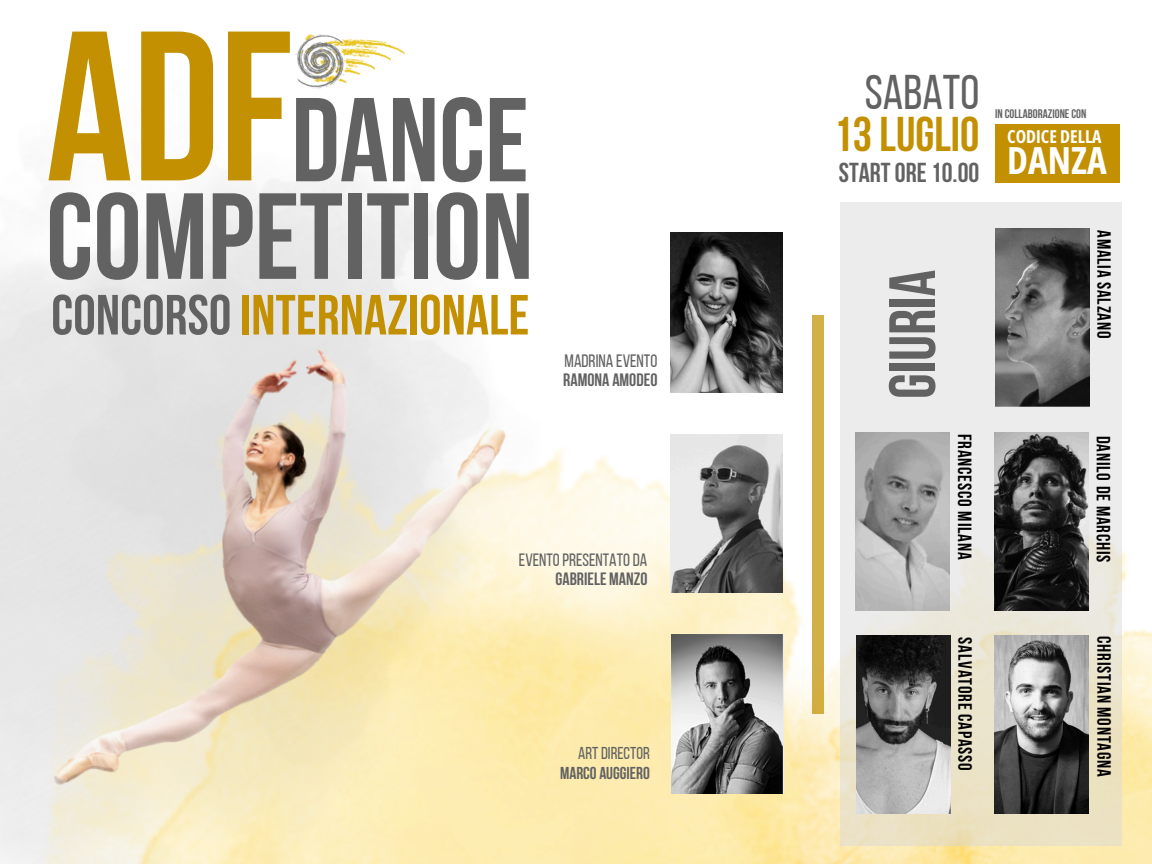
<style>
.page{position:relative;width:1152px;height:864px;background:#fff}
.page>*{position:absolute;margin:0;border:0;box-sizing:border-box;transform-origin:0 0}
.t1{font:700 212.7px "Bebas Neue";color:#c29000}
.t2{font:700 122.25px "Bebas Neue";color:#626262}
.t3{font:700 119.1px "Bebas Neue";color:#626262}
.t4{font:700 65.25px "Bebas Neue";color:#626262}
.t5{font:700 56.55px "Bebas Neue";letter-spacing:.005em;color:#c29000}
.t6{font:700 48.6px/42.9px "Bebas Neue";color:#c29000;text-align:right}
.t7{font:700 37.35px "Open Sans Condensed";color:#fff}
.t8{font:700 27.3px "Bebas Neue";color:#626262}
.t9{font:700 19.05px "Bebas Neue";letter-spacing:.04em;color:#000}
.t10{font:700 18.9px "Bebas Neue";letter-spacing:.04em;color:#000}
.t11{font:17.85px "Bebas Neue";color:#626262}
.t12{font:700 17.85px "Bebas Neue";color:#626262}
.t13{font:700 17.85px "Open Sans Condensed";color:#fff}
.t14{font:700 17.25px "Bebas Neue";color:#626262}
.t15{font:17.25px "Bebas Neue";color:#626262}
.t16{font:700 12.45px "Bebas Neue";color:#626262}
.s1{color:#626262}
.s2{font-weight:400;color:#626262}
</style>
<div class="page">
<img style="left:0;top:169px;width:694px;height:191px">
<img style="left:0;top:360px;width:1121px;height:504px">
<img style="left:295px;top:34px;width:110px;height:55px">
<img style="left:27px;top:295px;width:533px;height:526px">
<svg style="left:840px;top:202px;width:282px;height:644px;background:#e9e7df"></svg>
<img style="left:856px;top:432px;width:94px;height:178px">
<img style="left:995px;top:432px;width:94px;height:178px">
<img style="left:995px;top:228px;width:94px;height:178px">
<img style="left:856px;top:635px;width:94px;height:179px">
<img style="left:994px;top:635px;width:94px;height:179px">
<img style="left:671px;top:635px;width:113px;height:158px">
<img style="left:670px;top:434px;width:113px;height:159px">
<div style="left:813px;top:315px;width:11px;height:399px;background:#d3af48"></div>
<img style="left:670px;top:233px;width:113px;height:160px">
<div style="left:995px;top:124px;width:125px;height:59px;background:#c29000"></div>
<p class="t1" style="left:46px;top:21px;width:248px">ADF</p>
<h1 class="t3" style="left:291px;top:92px;width:239px">DANCE</h1>
<p class="t2" style="left:46px;top:187px;width:489px">COMPETITION</p>
<p class="t5" style="left:51px;top:292px;width:479px"><span class="s1">CONCORSO</span> INTERNAZIONALE</p>
<h3 class="t11" style="left:565px;top:353px;width:94px">MADRINA EVENTO</h3>
<p class="t12" style="left:563px;top:373px;width:96px">RAMONA AMODEO</p>
<h2 class="t11" style="left:519px;top:552px;width:130px">EVENTOPRESENTATODA</h2>
<h4 class="t12" style="left:556px;top:572px;width:93px">GABRIELE MANZO</h4>
<p class="t15" style="left:578px;top:746px;width:73px">ARTDIRECTOR</p>
<h6 class="t14" style="left:560px;top:766px;width:91px">MARCO AUGGIERO</h6>
<p class="t6" style="left:834px;top:75px;width:147px"><span class="s2">SABATO<br></span>13LUGLIO</p>
<p class="t8" style="left:839px;top:161px;width:142px">STARTORE10.00</p>
<p class="t16" style="left:995px;top:109px;width:93px">IN COLLABORAZIONE CON</p>
<p class="t13" style="left:1007px;top:124px;width:96px">CODICE DELLA</p>
<p class="t7" style="left:1007px;top:134px;width:101px">DANZA</p>
<p class="t4" style="left:886px;top:399px;width:131px;rotate:-90deg">GIURIA</p>
<p class="t9" style="left:972px;top:434px;width:127px;rotate:90deg">FRANCESCO MILANA</p>
<p class="t10" style="left:1112px;top:230px;width:110px;rotate:90deg">AMALIA SALZANO</p>
<h5 class="t9" style="left:1111px;top:436px;width:128px;rotate:90deg">DANILO DE MARCHIS</h5>
<p class="t9" style="left:973px;top:637px;width:135px;rotate:90deg">SALVATORE CAPASSO</p>
<p class="t9" style="left:1112px;top:636px;width:142px;rotate:90deg">CHRISTIAN MONTAGNA</p>
</div>
